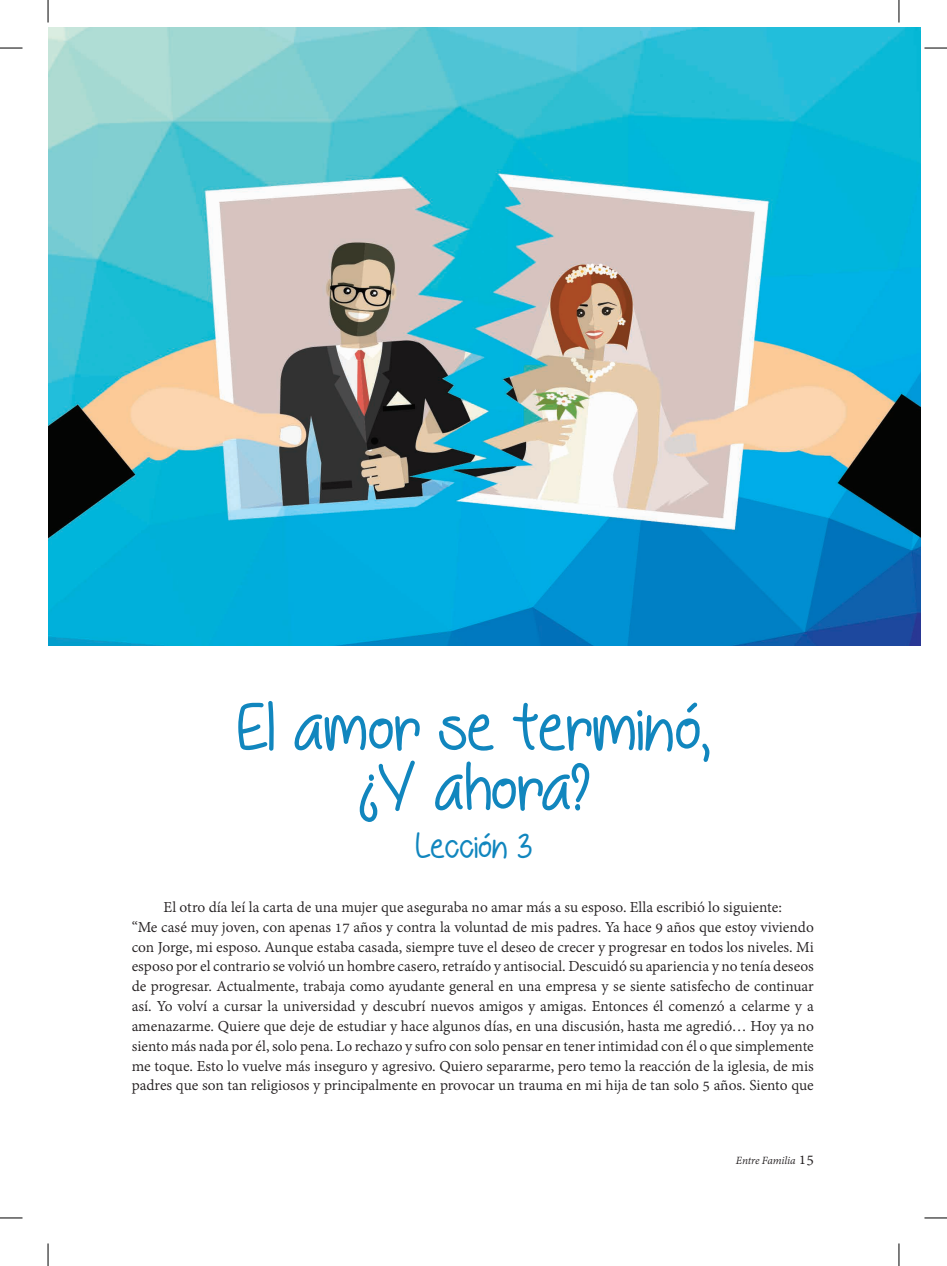
<style>
.page{position:relative;width:947px;height:1266px;background:#fff}
.page>*{position:absolute;margin:0;border:0;box-sizing:border-box;transform-origin:0 0}
.t1{font:72px/60px "Behind Blue Eyes";color:#1186be;text-align:center}
.t2{font:37.5px "Behind Blue Eyes";color:#1186be}
.t3{font:16.5px/19.8px "Adobe Devanagari";color:#231f20;text-align:center}
.t4{font:italic 12px "Adobe Devanagari";letter-spacing:-.015em;color:#231f20}
.s1{font-style:normal;font-size:16.5px}
</style>
<div class="page">
<img style="left:48px;top:28px;width:872px;height:617px">
<svg style="left:0;top:48px;width:22px;height:1px"></svg>
<svg style="left:924px;top:48px;width:22px;height:1px"></svg>
<svg style="left:0;top:1217px;width:22px;height:1px"></svg>
<svg style="left:924px;top:1217px;width:22px;height:1px"></svg>
<svg style="left:48px;top:0;width:1px;height:22px"></svg>
<svg style="left:48px;top:1243px;width:1px;height:22px"></svg>
<svg style="left:898px;top:0;width:1px;height:22px"></svg>
<svg style="left:898px;top:1243px;width:1px;height:22px"></svg>
<h1 class="t1" style="left:237px;top:697px;width:475px">El amor se terminó, ¿Y ahora?</h1>
<h2 class="t2" style="left:415px;top:824px;width:118px">Lección 3</h2>
<p class="t3" style="left:132px;top:898px;width:683px">El otro día leí la carta de una mujer que aseguraba no amar más a su esposo. Ella escribió lo siguiente:<br>“Me casé muy joven, con apenas 17 años y contra la voluntad de mis padres. Ya hace 9 años que estoy viviendo con Jorge, mi esposo. Aunque estaba casada, siempre tuve el deseo de crecer y progresar en todos los niveles. Mi esposo por el contrario se volvió un hombre casero, retraído y antisocial. Descuidó su apariencia y no tenía deseos de progresar. Actualmente, trabaja como ayudante general en una empresa y se siente satisfecho de continuar así. Yo volví a cursar la universidad y descubrí nuevos amigos y amigas. Entonces él comenzó a celarme y a amenazarme. Quiere que deje de estudiar y hace algunos días, en una discusión, hasta me agredió… Hoy ya no siento más nada por él, solo pena. Lo rechazo y sufro con solo pensar en tener intimidad con él o que simplemente me toque. Esto lo vuelve más inseguro y agresivo. Quiero separarme, pero temo la reacción de la iglesia, de mis padres que son tan religiosos y principalmente en provocar un trauma en mi hija de tan solo 5 años. Siento que</p>
<p class="t4" style="left:736px;top:1153px;width:79px">Entre Familia <span class="s1">15</span></p>
</div>
